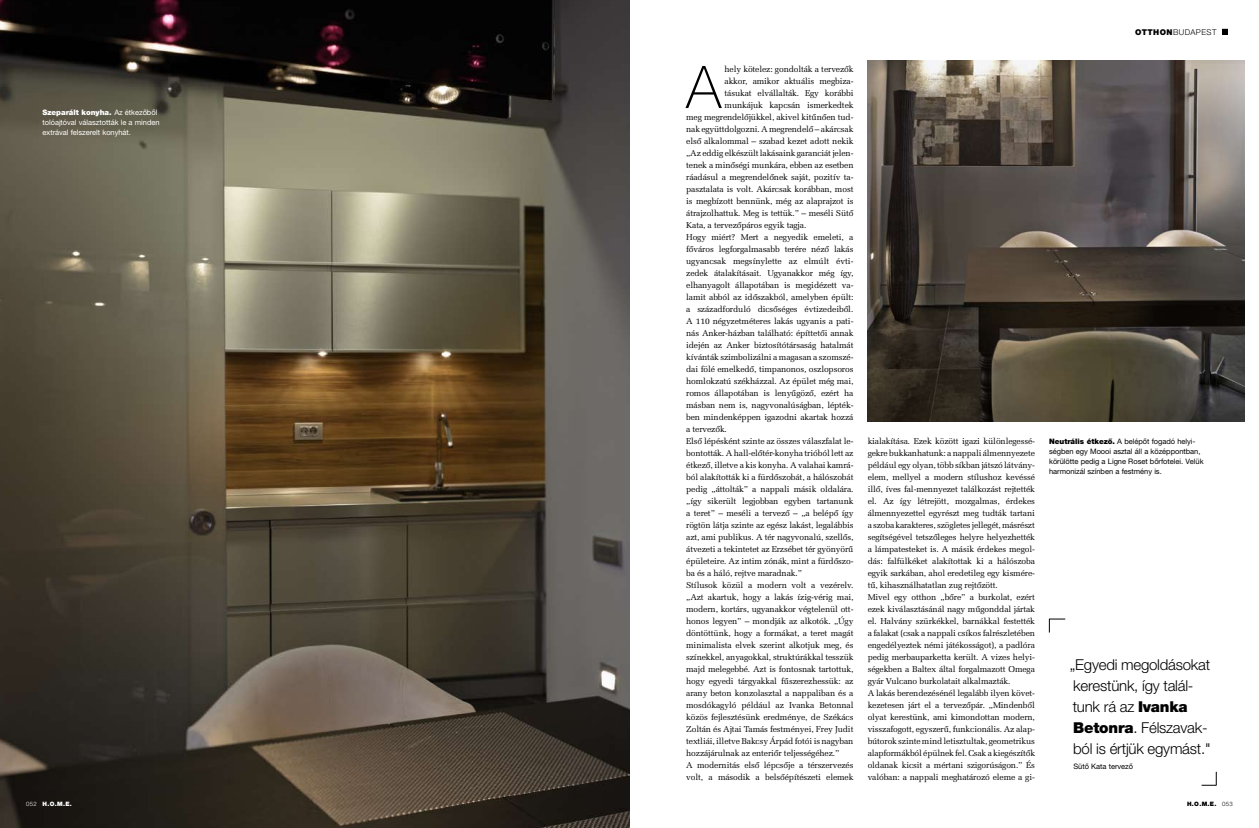
<style>
.page{position:relative;width:1259px;height:828px;background:#fff}
.page>*{position:absolute;margin:0;border:0;box-sizing:border-box;transform-origin:0 0}
.t1{font:100 58.9px "Helvetica Neue CELT";color:#000}
.t2{font:300 15px/21px "Helvetica Neue CELT";letter-spacing:-.015em;color:#000}
.t3{font:8.5px/12px "Melior LTCE";letter-spacing:-.015em;color:#000}
.t4{font:300 8px "Helvetica Neue CELT";letter-spacing:.05em;color:#000}
.t5{font:7.5px/10px "Helvetica Neue CELT";letter-spacing:-.005em;color:#000}
.t6{font:7.5px/10px "Helvetica Neue CELT";letter-spacing:-.005em;color:#fff}
.t7{font:900 6px "Helvetica Neue";color:#fff}
.t8{font:900 6px "Helvetica Neue";color:#000}
.s1{font-weight:900}
.s2{font-weight:300}
</style>
<div class="page">
<img style="left:0;top:0;width:629px;height:828px">
<svg style="left:1222px;top:29px;width:5px;height:6px"></svg>
<svg style="left:1201px;top:772px;width:16px;height:14px"></svg>
<svg style="left:1049px;top:619px;width:16px;height:13px"></svg>
<img style="left:867px;top:60px;width:377px;height:361px">
<p class="t6" style="left:43px;top:107px;width:119px"><span class="s1">Szeparált konyha.</span> Az étkezőből tolóajtóval választották le a minden extrával felszerelt konyhát.</p>
<p class="t7" style="left:26px;top:800px;width:47px"><span class="s2">052</span> H.O.M.E.</p>
<h1 class="t1" style="left:686px;top:53px;width:36px">A</h1>
<p class="t3" style="left:724px;top:63px;width:130px">hely kötelez: gondolták a tervezők</p>
<p class="t3" style="left:724px;top:75px;width:130px">akkor, amikor aktuális megbiza-</p>
<p class="t3" style="left:724px;top:87px;width:130px">tásukat elvállalták. Egy korábbi</p>
<p class="t3" style="left:724px;top:99px;width:130px">munkájuk kapcsán ismerkedtek</p>
<p class="t3" style="left:686px;top:111px;width:169px">meg megrendelőjükkel, akivel kitűnően tud-</p>
<p class="t3" style="left:686px;top:123px;width:169px">nak együttdolgozni. A megrendelő – akárcsak</p>
<p class="t3" style="left:686px;top:135px;width:169px">első alkalommal – szabad kezet adott nekik</p>
<p class="t3" style="left:686px;top:147px;width:169px">„Az eddig elkészült lakásaink garanciát jelen-</p>
<p class="t3" style="left:686px;top:159px;width:169px">tenek a minőségi munkára, ebben az esetben</p>
<p class="t3" style="left:686px;top:171px;width:169px">ráadásul a megrendelőnek saját, pozitív ta-</p>
<p class="t3" style="left:686px;top:183px;width:169px">pasztalata is volt. Akárcsak korábban, most</p>
<p class="t3" style="left:686px;top:195px;width:169px">is megbízott bennünk, még az alaprajzot is</p>
<p class="t3" style="left:686px;top:207px;width:169px">átrajzolhattuk. Meg is tettük.” – meséli Sütő</p>
<p class="t3" style="left:686px;top:219px;width:122px">Kata, a tervezőpáros egyik tagja.</p>
<p class="t3" style="left:686px;top:231px;width:169px">Hogy miért? Mert a negyedik emeleti, a</p>
<p class="t3" style="left:686px;top:243px;width:169px">főváros legforgalmasabb terére néző lakás</p>
<p class="t3" style="left:686px;top:255px;width:169px">ugyancsak megsínylette az elmúlt évti-</p>
<p class="t3" style="left:686px;top:267px;width:169px">zedek átalakításait. Ugyanakkor még így,</p>
<p class="t3" style="left:686px;top:279px;width:169px">elhanyagolt állapotában is megidézett va-</p>
<p class="t3" style="left:686px;top:291px;width:169px">lamit abból az időszakból, amelyben épült:</p>
<p class="t3" style="left:686px;top:303px;width:169px">a századforduló dicsőséges évtizedeiből.</p>
<p class="t3" style="left:686px;top:315px;width:169px">A 110 négyzetméteres lakás ugyanis a pati-</p>
<p class="t3" style="left:686px;top:327px;width:169px">nás Anker-házban található: építtetői annak</p>
<p class="t3" style="left:686px;top:339px;width:169px">idején az Anker biztosítótársaság hatalmát</p>
<p class="t3" style="left:686px;top:351px;width:169px">kívánták szimbolizálni a magasan a szomszé-</p>
<p class="t3" style="left:686px;top:363px;width:169px">dai fölé emelkedő, timpanonos, oszlopsoros</p>
<p class="t3" style="left:686px;top:375px;width:169px">homlokzatú székházzal. Az épület még mai,</p>
<p class="t3" style="left:686px;top:387px;width:169px">romos állapotában is lenyűgöző, ezért ha</p>
<p class="t3" style="left:686px;top:399px;width:169px">másban nem is, nagyvonalúságban, lépték-</p>
<p class="t3" style="left:686px;top:411px;width:169px">ben mindenképpen igazodni akartak hozzá</p>
<p class="t3" style="left:686px;top:423px;width:42px">a tervezők.</p>
<p class="t3" style="left:686px;top:435px;width:169px">Első lépésként szinte az összes válaszfalat le-</p>
<p class="t3" style="left:686px;top:447px;width:169px">bontották. A hall-előtér-konyha trióból lett az</p>
<p class="t3" style="left:686px;top:459px;width:169px">étkező, illetve a kis konyha. A valahai kamrá-</p>
<p class="t3" style="left:686px;top:471px;width:169px">ból alakították ki a fürdőszobát, a hálószobát</p>
<p class="t3" style="left:686px;top:483px;width:169px">pedig „áttolták” a nappali másik oldalára.</p>
<p class="t3" style="left:686px;top:495px;width:169px">„így sikerült legjobban egyben tartanunk</p>
<p class="t3" style="left:686px;top:507px;width:169px">a teret” – meséli a tervező – „a belépő így</p>
<p class="t3" style="left:686px;top:519px;width:169px">rögtön látja szinte az egész lakást, legalábbis</p>
<p class="t3" style="left:686px;top:531px;width:169px">azt, ami publikus. A tér nagyvonalú, szellős,</p>
<p class="t3" style="left:686px;top:543px;width:169px">átvezeti a tekintetet az Erzsébet tér gyönyörű</p>
<p class="t3" style="left:686px;top:555px;width:169px">épületeire. Az intim zónák, mint a fürdőszo-</p>
<p class="t3" style="left:686px;top:567px;width:117px">ba és a háló, rejtve maradnak.”</p>
<p class="t3" style="left:686px;top:579px;width:169px">Stílusok közül a modern volt a vezérelv.</p>
<p class="t3" style="left:686px;top:591px;width:169px">„Azt akartuk, hogy a lakás ízig-vérig mai,</p>
<p class="t3" style="left:686px;top:603px;width:169px">modern, kortárs, ugyanakkor végtelenül ott-</p>
<p class="t3" style="left:686px;top:615px;width:169px">honos legyen” – mondják az alkotók. „Úgy</p>
<p class="t3" style="left:686px;top:627px;width:169px">döntöttünk, hogy a formákat, a teret magát</p>
<p class="t3" style="left:686px;top:639px;width:169px">minimalista elvek szerint alkotjuk meg, és</p>
<p class="t3" style="left:686px;top:651px;width:169px">színekkel, anyagokkal, struktúrákkal tesszük</p>
<p class="t3" style="left:686px;top:663px;width:169px">majd melegebbé. Azt is fontosnak tartottuk,</p>
<p class="t3" style="left:686px;top:675px;width:169px">hogy egyedi tárgyakkal fűszerezhessük: az</p>
<p class="t3" style="left:686px;top:687px;width:169px">arany beton konzolasztal a nappaliban és a</p>
<p class="t3" style="left:686px;top:699px;width:169px">mosdókagyló például az Ivanka Betonnal</p>
<p class="t3" style="left:686px;top:711px;width:169px">közös fejlesztésünk eredménye, de Székács</p>
<p class="t3" style="left:686px;top:723px;width:169px">Zoltán és Ajtai Tamás festményei, Frey Judit</p>
<p class="t3" style="left:686px;top:735px;width:169px">textliái, illetve Bakcsy Árpád fotói is nagyban</p>
<p class="t3" style="left:686px;top:747px;width:155px">hozzájárulnak az enteriőr teljességéhez.”</p>
<p class="t3" style="left:686px;top:759px;width:169px">A modernitás első lépcsője a térszervezés</p>
<p class="t3" style="left:686px;top:771px;width:169px">volt, a második a belsőépítészeti elemek</p>
<p class="t3" style="left:867px;top:435px;width:169px">kialakítása. Ezek között igazi különlegessé&shy;gekre bukkanhatunk: a nappali álmennyezete például egy olyan, több síkban játszó látvány&shy;elem, mellyel a modern stílushoz kevéssé illő, íves fal-mennyezet találkozást rejtették el. Az így létrejött, mozgalmas, érdekes álmennyezettel egyrészt meg tudták tartani a szoba karakteres, szögletes jellegét, másrészt segítségével tetszőleges helyre helyezhették a lámpatesteket is. A másik érdekes megol&shy;dás: falfülkéket alakítottak ki a hálószoba egyik sarkában, ahol eredetileg egy kismére&shy;tű, kihasználhatatlan zug rejtőzött.<br>Mivel egy otthon „bőre” a burkolat, ezért ezek kiválasztásánál nagy műgonddal jártak el. Halvány szürkékkel, barnákkal festették a falakat (csak a nappali csíkos falrészletében engedélyeztek némi játékosságot), a padlóra pedig merbauparketta került. A vizes helyi&shy;ségekben a Baltex által forgalmazott Omega gyár Vulcano burkolatait alkalmazták.<br>A lakás berendezésénél legalább ilyen követ&shy;kezetesen járt el a tervezőpár. „Mindenből olyat kerestünk, ami kimondottan modern, visszafogott, egyszerű, funkcionális. Az alap&shy;bútorok szinte mind letisztultak, geometrikus alapformákból épülnek fel. Csak a kiegészítők oldanak kicsit a mértani szigorúságon.” És valóban: a nappali meghatározó eleme a gi-</p>
<p class="t4" style="left:1135px;top:27px;width:83px"><span class="s1">otthon</span>budapest</p>
<p class="t5" style="left:1049px;top:436px;width:156px"><span class="s1">Neutrális étkező.</span> A belépőt fogadó helyi&shy;ségben egy Moooi asztal áll a középpontban, körülötte pedig a Ligne Roset bőrfotelei. Velük harmonizál színben a festmény is.</p>
<h2 class="t2" style="left:1070px;top:653px;width:142px">„Egyedi megoldásokat kerestünk, így talál&shy;tunk rá az <span class="s1">Ivanka<br>Betonra</span>. Félszavak&shy;ból is értjük egymást."</h2>
<p class="t5" style="left:1073px;top:761px;width:61px">Sütő Kata tervező</p>
<p class="t8" style="left:1187px;top:800px;width:47px">H.O.M.E. <span class="s2">053</span></p>
</div>
